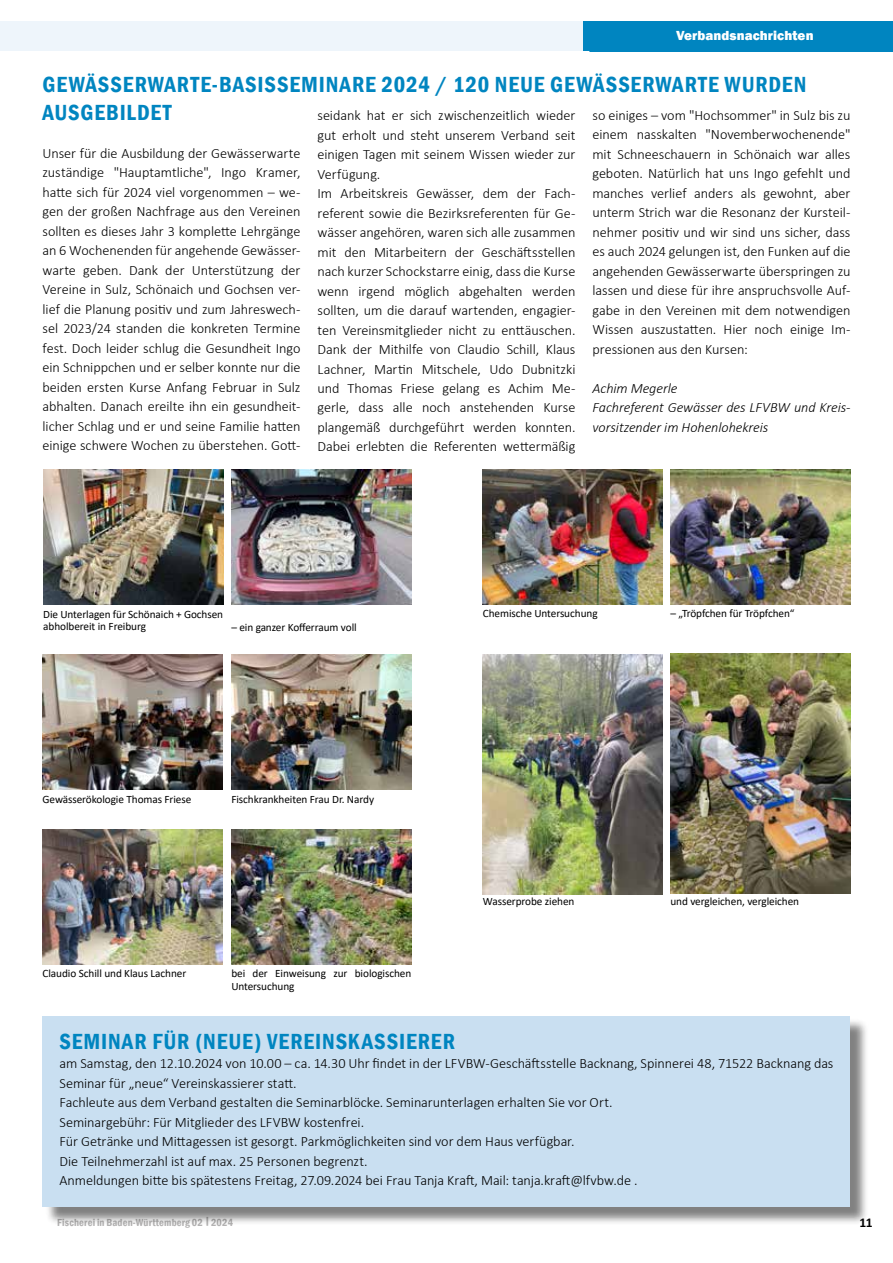
<style>
.page{position:relative;width:893px;height:1263px;background:#fff}
.page>*{position:absolute;margin:0;border:0;box-sizing:border-box;transform-origin:0 0}
.t1{font:600 condensed 22.5px/28.5px "Franklin Gothic";letter-spacing:.04em;color:#0085c0}
.t2{font:300 14.25px/19.5px "Calibri";letter-spacing:-.005em;color:#000;text-align:justify}
.t3{font:italic 300 14.25px/19.5px "Calibri";letter-spacing:-.01em;color:#000}
.t4{font:800 13.5px "Franklin Gothic";letter-spacing:.005em;color:#fff}
.t5{font:700 13.5px "Calibri";color:#000}
.t6{font:11.25px/12.8px "Calibri";letter-spacing:-.005em;color:#000}
.t7{font:600 condensed 10.5px "Franklin Gothic";letter-spacing:.015em;color:#b3b2b2}
</style>
<div class="page">
<div style="left:0;top:21px;width:893px;height:30px;background:#eef5fb"></div>
<div style="left:587px;top:21px;width:306px;height:30px;background:#0085c0"></div>
<img style="left:483px;top:654px;width:180px;height:240px">
<img style="left:43px;top:654px;width:180px;height:135px">
<img style="left:231px;top:654px;width:180px;height:135px">
<img style="left:43px;top:829px;width:180px;height:135px">
<img style="left:231px;top:829px;width:180px;height:135px">
<img style="left:483px;top:469px;width:180px;height:135px">
<img style="left:670px;top:469px;width:180px;height:135px">
<img style="left:231px;top:469px;width:180px;height:135px">
<img style="left:670px;top:654px;width:180px;height:240px">
<img style="left:43px;top:469px;width:180px;height:135px">
<div style="left:45px;top:1018px;width:824px;height:207px;background:#000;opacity:.5"></div>
<div style="left:43px;top:1016px;width:807px;height:190px;background:#c9dff1"></div>
<p class="t4" style="left:676px;top:27px;width:139px">Verbandsnachrichten</p>
<h1 class="t1" style="left:43px;top:69px;width:765px">GEWÄSSERWARTE-BASISSEMINARE 2024 / 120 NEUE GEWÄSSERWARTE WURDEN<br>AUSGEBILDET</h1>
<p class="t2" style="left:43px;top:143px;width:259px">Unser für die Ausbildung der Gewässerwarte zuständige "Hauptamtliche", Ingo Kramer, hatte sich für 2024 viel vorgenommen – we&shy;gen der großen Nachfrage aus den Vereinen sollten es dieses Jahr 3 komplette Lehrgänge an 6 Wochenenden für angehende Gewässer&shy;warte geben. Dank der Unterstützung der Vereine in Sulz, Schönaich und Gochsen ver&shy;lief die Planung positiv und zum Jahreswech&shy;sel 2023/24 standen die konkreten Termine fest. Doch leider schlug die Gesundheit Ingo ein Schnippchen und er selber konnte nur die beiden ersten Kurse Anfang Februar in Sulz abhalten. Danach ereilte ihn ein gesundheit&shy;licher Schlag und er und seine Familie hatten einige schwere Wochen zu überstehen. Gott-</p>
<p class="t2" style="left:317px;top:105px;width:259px;text-align:left">seidank hat er sich zwischenzeitlich wieder gut erholt und steht unserem Verband seit einigen Tagen mit seinem Wissen wieder zur Verfügung.<br>Im Arbeitskreis Gewässer, dem der Fach&shy;referent sowie die Bezirksreferenten für Ge&shy;wässer angehören, waren sich alle zusammen mit den Mitarbeitern der Geschäftsstellen nach kurzer Schockstarre einig, dass die Kurse wenn irgend möglich abgehalten werden sollten, um die darauf wartenden, engagier&shy;ten Vereinsmitglieder nicht zu enttäuschen.<br>Dank der Mithilfe von Claudio Schill, Klaus Lachner, Martin Mitschele, Udo Dubnitzki und Thomas Friese gelang es Achim Me&shy;gerle, dass alle noch anstehenden Kurse plangemäß durchgeführt werden konnten.<br>Dabei erlebten die Referenten wettermäßig</p>
<p class="t2" style="left:592px;top:105px;width:259px">so einiges – vom "Hochsommer" in Sulz bis zu einem nasskalten "Novemberwochenende" mit Schneeschauern in Schönaich war alles geboten. Natürlich hat uns Ingo gefehlt und manches verlief anders als gewohnt, aber unterm Strich war die Resonanz der Kursteil&shy;nehmer positiv und wir sind uns sicher, dass es auch 2024 gelungen ist, den Funken auf die angehenden Gewässerwarte überspringen zu lassen und diese für ihre anspruchsvolle Auf&shy;gabe in den Vereinen mit dem notwendigen Wissen auszustatten. Hier noch einige Im&shy;pressionen aus den Kursen:</p>
<p class="t3" style="left:592px;top:378px;width:259px">Achim Megerle<br>Fachreferent Gewässer des LFVBW und Kreis&shy;vorsitzender im Hohenlohekreis</p>
<p class="t6" style="left:43px;top:607px;width:182px">Die Unterlagen für Schönaich + Gochsen abholbereit in Freiburg</p>
<p class="t6" style="left:231px;top:620px;width:127px">– ein ganzer Kofferraum voll</p>
<p class="t6" style="left:43px;top:792px;width:150px">Gewässerökologie Thomas Friese</p>
<p class="t6" style="left:231px;top:792px;width:144px">Fischkrankheiten Frau Dr. Nardy</p>
<p class="t6" style="left:43px;top:967px;width:145px">Claudio Schill und Klaus Lachner</p>
<p class="t6" style="left:231px;top:967px;width:181px">bei der Einweisung zur biologischen<br>Untersuchung</p>
<p class="t6" style="left:483px;top:607px;width:116px">Chemische Untersuchung</p>
<p class="t6" style="left:670px;top:607px;width:125px">– „Tröpfchen für Tröpfchen“</p>
<p class="t6" style="left:483px;top:895px;width:93px">Wasserprobe ziehen</p>
<p class="t6" style="left:670px;top:895px;width:130px">und vergleichen, vergleichen</p>
<h1 class="t1" style="left:60px;top:1026px;width:397px">SEMINAR FÜR (NEUE) VEREINSKASSIERER</h1>
<p class="t2" style="left:60px;top:1053px;width:775px;text-align:left">am Samstag, den 12.10.2024 von 10.00 – ca. 14.30 Uhr findet in der LFVBW-Geschäftsstelle Backnang, Spinnerei 48, 71522 Backnang das Seminar für „neue“ Vereinskassierer statt.<br>Fachleute aus dem Verband gestalten die Seminarblöcke. Seminarunterlagen erhalten Sie vor Ort.<br>Seminargebühr: Für Mitglieder des LFVBW kostenfrei.<br>Für Getränke und Mittagessen ist gesorgt. Parkmöglichkeiten sind vor dem Haus verfügbar.<br>Die Teilnehmerzahl ist auf max. 25 Personen begrenzt.<br>Anmeldungen bitte bis spätestens Freitag, 27.09.2024 bei Frau Tanja Kraft, Mail: tanja.kraft@lfvbw.de .</p>
<p class="t7" style="left:57px;top:1215px;width:177px">Fischerei in Baden-Württemberg 02 |2024</p>
<p class="t5" style="left:859px;top:1213px;width:15px">11</p>
</div>
